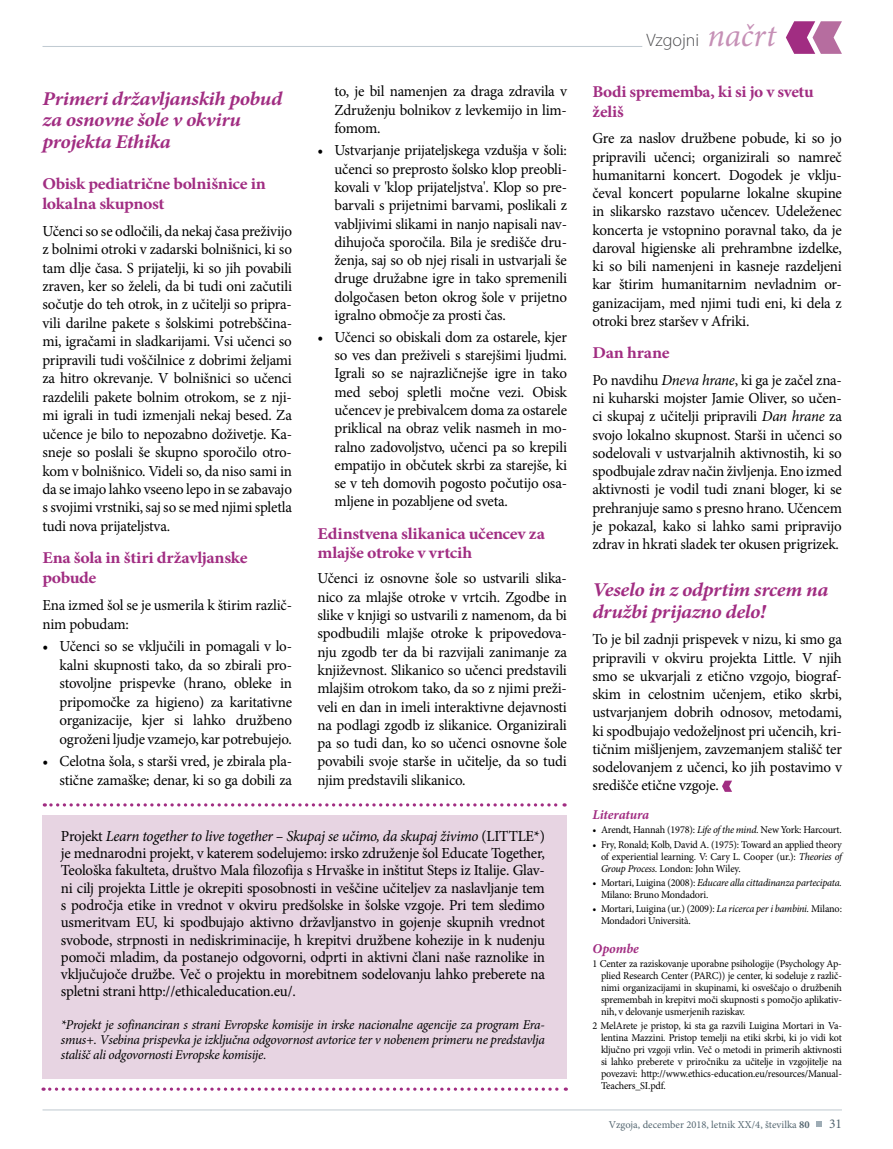
<style>
.page{position:relative;width:893px;height:1149px;background:#fff}
.page>*{position:absolute;margin:0;border:0;box-sizing:border-box;transform-origin:0 0}
.t1{font:italic 700 19.5px/21.6px "Minion Pro";letter-spacing:-.02em;color:#a12d82;scale:1.08 1}
.t2{font:300 18px "Myriad Pro";color:#4d4d4f}
.t3{font:700 16.5px/19.6px "Minion Pro";letter-spacing:-.015em;color:#a12d82;scale:1.08 1}
.t4{font:700 16.5px/19.5px "Minion Pro";letter-spacing:-.015em;color:#a12d82;scale:1.05 1}
.t5{font:15.3px/18.3px "Minion Pro";letter-spacing:-.015em;color:#000;text-align:justify}
.t6{font:italic 13.5px/15px "Minion Pro";letter-spacing:-.025em;color:#000;text-align:justify}
.t7{font:italic 700 13.5px "Minion Pro";letter-spacing:-.005em;color:#a12d82}
.t8{font:13.5px "Minion Pro";color:#546670}
.t9{font:10.5px/12px "Minion Pro";letter-spacing:-.015em;color:#000;text-align:justify}
.t10{font:10.5px "Minion Pro";color:#546670}
.s1{font-style:italic}
.s2{font-family:"Minion Pro";font-weight:400;font-style:italic;font-size:33px;color:#c690b6}
.s3{font-weight:700}
</style>
<div class="page">
<svg style="left:786px;top:21px;width:56px;height:33px"></svg>
<hr style="left:43px;top:46px;width:599px;height:1px;background:#c1cbd2">
<svg style="left:816px;top:1121px;width:6px;height:4px"></svg>
<hr style="left:43px;top:1108px;width:799px;height:2px;background:#c1cbd2">
<div style="left:43px;top:815px;width:524px;height:263px;background:#e7d4e2"></div>
<svg style="left:50px;top:1087px;width:516px;height:3px"></svg>
<svg style="left:51px;top:803px;width:514px;height:3px"></svg>
<svg style="left:722px;top:780px;width:10px;height:11px"></svg>
<p class="t1" style="left:43px;top:87px;width:223px">Primeri državljanskih pobud za osnovne šole v okviru projekta Ethika</p>
<p class="t3" style="left:43px;top:174px;width:208px">Obisk pediatrične bolnišnice in lokalna skupnost</p>
<p class="t5" style="left:43px;top:221px;width:251px">Učenci so se odločili, da nekaj časa preživijo z bolnimi otroki v zadarski bolnišnici, ki so tam dlje časa. S prijatelji, ki so jih povabili zraven, ker so želeli, da bi tudi oni začutili sočutje do teh otrok, in z učitelji so pripra&shy;vili darilne pakete s šolskimi potrebščina&shy;mi, igračami in sladkarijami. Vsi učenci so pripravili tudi voščilnice z dobrimi željami za hitro okrevanje. V bolnišnici so učenci razdelili pakete bolnim otrokom, se z nji&shy;mi igrali in tudi izmenjali nekaj besed. Za učence je bilo to nepozabno doživetje. Ka&shy;sneje so poslali še skupno sporočilo otro&shy;kom v bolnišnico. Videli so, da niso sami in da se imajo lahko vseeno lepo in se zabavajo s svojimi vrstniki, saj so se med njimi spletla tudi nova prijateljstva.</p>
<p class="t3" style="left:43px;top:548px;width:191px">Ena šola in štiri državljanske pobude</p>
<p class="t5" style="left:43px;top:596px;width:251px">Ena izmed šol se je usmerila k štirim različ&shy;nim pobudam:</p>
<p class="t5" style="left:60px;top:637px;width:234px;text-indent:-17px">• Učenci so se vključili in pomagali v lo&shy;kalni skupnosti tako, da so zbirali pro&shy;stovoljne prispevke (hrano, obleke in pripomočke za higieno) za karitativne organizacije, kjer si lahko družbeno ogroženi ljudje vzamejo, kar potrebujejo.</p>
<p class="t5" style="left:43px;top:752px;width:251px;text-align:right">• Celotna šola, s starši vred, je zbirala pla&shy;stične zamaške; denar, ki so ga dobili za</p>
<p class="t5" style="left:335px;top:82px;width:234px">to, je bil namenjen za draga zdravila v Združenju bolnikov z levkemijo in lim&shy;fomom.</p>
<p class="t5" style="left:335px;top:141px;width:234px;text-indent:-17px">• Ustvarjanje prijateljskega vzdušja v šoli: učenci so preprosto šolsko klop preobli&shy;kovali v 'klop prijateljstva'. Klop so pre&shy;barvali s prijetnimi barvami, poslikali z vabljivimi slikami in nanjo napisali nav&shy;dihujoča sporočila. Bila je središče dru&shy;ženja, saj so ob njej risali in ustvarjali še druge družabne igre in tako spremenili dolgočasen beton okrog šole v prijetno igralno območje za prosti čas.</p>
<p class="t5" style="left:335px;top:328px;width:234px;text-indent:-17px">• Učenci so obiskali dom za ostarele, kjer so ves dan preživeli s starejšimi ljudmi.<br>Igrali so se najrazličnejše igre in tako med seboj spletli močne vezi. Obisk učencev je prebivalcem doma za ostarele priklical na obraz velik nasmeh in mo&shy;ralno zadovoljstvo, učenci pa so krepili empatijo in občutek skrbi za starejše, ki se v teh domovih pogosto počutijo osa&shy;mljene in pozabljene od sveta.</p>
<p class="t3" style="left:317px;top:523px;width:212px">Edinstvena slikanica učencev za mlajše otroke v vrtcih</p>
<p class="t5" style="left:317px;top:569px;width:251px">Učenci iz osnovne šole so ustvarili slika&shy;nico za mlajše otroke v vrtcih. Zgodbe in slike v knjigi so ustvarili z namenom, da bi spodbudili mlajše otroke k pripovedova&shy;nju zgodb ter da bi razvijali zanimanje za književnost. Slikanico so učenci predstavili mlajšim otrokom tako, da so z njimi preži&shy;veli en dan in imeli interaktivne dejavnosti na podlagi zgodb iz slikanice. Organizirali pa so tudi dan, ko so učenci osnovne šole povabili svoje starše in učitelje, da so tudi njim predstavili slikanico.</p>
<p class="t5" style="left:61px;top:827px;width:486px;line-height:17.2px">Projekt <span class="s1">Learn together to live together – Skupaj se učimo, da skupaj živimo</span> (LITTLE*) je mednarodni projekt, v katerem sodelujemo: irsko združenje šol Educate Together, Teološka fakulteta, društvo Mala filozofija s Hrvaške in inštitut Steps iz Italije. Glav&shy;ni cilj projekta Little je okrepiti sposobnosti in veščine učiteljev za naslavljanje tem s področja etike in vrednot v okviru predšolske in šolske vzgoje. Pri tem sledimo usmeritvam EU, ki spodbujajo aktivno državljanstvo in gojenje skupnih vrednot svobode, strpnosti in nediskriminacije, h krepitvi družbene kohezije in k nudenju pomoči mladim, da postanejo odgovorni, odprti in aktivni člani naše raznolike in vključujoče družbe. Več o projektu in morebitnem sodelovanju lahko preberete na spletni strani http://ethicaleducation.eu/.</p>
<p class="t6" style="left:61px;top:1016px;width:485px">*Projekt je sofinanciran s strani Evropske komisije in irske nacionalne agencije za program Era&shy;smus+. Vsebina prispevka je izključna odgovornost avtorice ter v nobenem primeru ne predstavlja stališč ali odgovornosti Evropske komisije.</p>
<p class="t2" style="left:646px;top:30px;width:131px">Vzgojni <span class="s2">načrt</span></p>
<p class="t4" style="left:592px;top:82px;width:212px">Bodi sprememba, ki si jo v svetu želiš</p>
<p class="t5" style="left:592px;top:129px;width:251px">Gre za naslov družbene pobude, ki so jo pripravili učenci; organizirali so namreč humanitarni koncert. Dogodek je vklju&shy;čeval koncert popularne lokalne skupine in slikarsko razstavo učencev. Udeleženec koncerta je vstopnino poravnal tako, da je daroval higienske ali prehrambne izdelke, ki so bili namenjeni in kasneje razdeljeni kar štirim humanitarnim nevladnim or&shy;ganizacijam, med njimi tudi eni, ki dela z otroki brez staršev v Afriki.</p>
<p class="t3" style="left:592px;top:343px;width:73px">Dan hrane</p>
<p class="t5" style="left:592px;top:371px;width:251px">Po navdihu <span class="s1">Dneva hrane</span>, ki ga je začel zna&shy;ni kuharski mojster Jamie Oliver, so učen&shy;ci skupaj z učitelji pripravili <span class="s1">Dan hrane</span> za svojo lokalno skupnost. Starši in učenci so sodelovali v ustvarjalnih aktivnostih, ki so spodbujale zdrav način življenja. Eno izmed aktivnosti je vodil tudi znani bloger, ki se prehranjuje samo s presno hrano. Učencem je pokazal, kako si lahko sami pripravijo zdrav in hkrati sladek ter okusen prigrizek.</p>
<p class="t1" style="left:592px;top:578px;width:220px">Veselo in z odprtim srcem na družbi prijazno delo!</p>
<p class="t5" style="left:592px;top:630px;width:251px">To je bil zadnji prispevek v nizu, ki smo ga pripravili v okviru projekta Little. V njih smo se ukvarjali z etično vzgojo, biograf&shy;skim in celostnim učenjem, etiko skrbi, ustvarjanjem dobrih odnosov, metodami, ki spodbujajo vedoželjnost pri učencih, kri&shy;tičnim mišljenjem, zavzemanjem stališč ter sodelovanjem z učenci, ko jih postavimo v središče etične vzgoje.</p>
<p class="t7" style="left:592px;top:805px;width:58px">Literatura</p>
<p class="t9" style="left:592px;top:823px;width:251px">• Arendt, Hannah (1978): <span class="s1">Life of the mind.</span> New York: Harcourt.</p>
<p class="t9" style="left:601px;top:838px;width:242px;text-indent:-9px">• Fry, Ronald; Kolb, David A. (1975): Toward an applied theory of experiential learning. V: Cary L. Cooper (ur.): <span class="s1">Theories of Group Process.</span> London: John Wiley.</p>
<p class="t9" style="left:601px;top:876px;width:242px;text-indent:-9px">• Mortari, Luigina (2008): <span class="s1">Educare alla cittadinanza partecipata.<br></span>Milano: Bruno Mondadori.</p>
<p class="t9" style="left:601px;top:902px;width:242px;text-indent:-9px">• Mortari, Luigina (ur.) (2009): <span class="s1">La ricerca per i bambini.</span> Milano:<br>Mondadori Università.</p>
<p class="t7" style="left:592px;top:938px;width:48px">Opombe</p>
<p class="t9" style="left:601px;top:957px;width:242px;text-indent:-9px">1 Center za raziskovanje uporabne psihologije (Psychology Ap&shy;plied Research Center (PARC)) je center, ki sodeluje z različ&shy;nimi organizacijami in skupinami, ki osveščajo o družbenih spremembah in krepitvi moči skupnosti s pomočjo aplikativ&shy;nih, v delovanje usmerjenih raziskav.</p>
<p class="t9" style="left:601px;top:1019px;width:242px;text-indent:-9px">2 MelArete je pristop, ki sta ga razvili Luigina Mortari in Va&shy;lentina Mazzini. Pristop temelji na etiki skrbi, ki jo vidi kot ključno pri vzgoji vrlin. Več o metodi in primerih aktivnosti si lahko preberete v priročniku za učitelje in vzgojitelje na povezavi: http://www.ethics-education.eu/resources/Manual-Teachers_SI.pdf.</p>
<p class="t10" style="left:609px;top:1117px;width:203px">Vzgoja, december 2018, letnik XX/4, številka <span class="s3">80</span></p>
<p class="t8" style="left:829px;top:1114px;width:14px">31</p>
</div>
